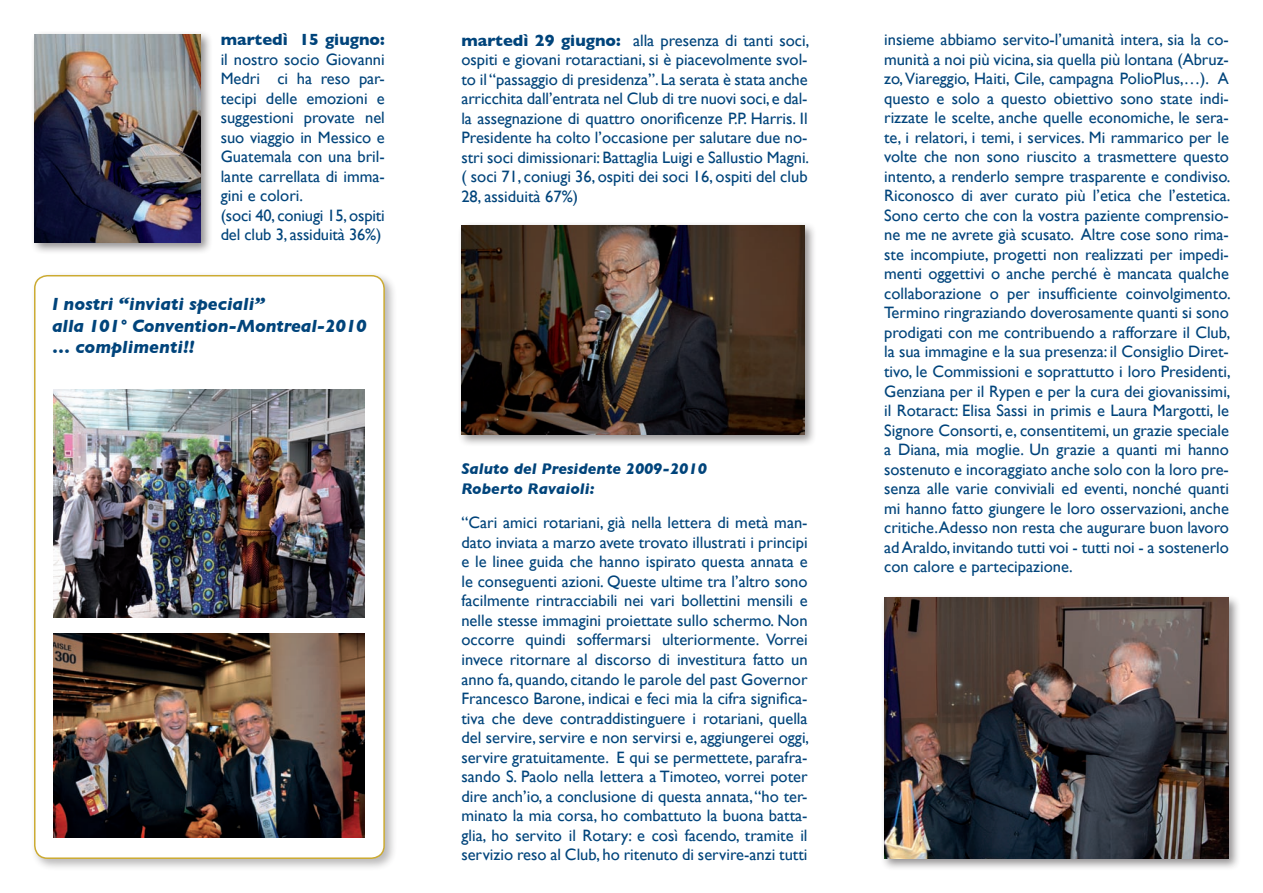
<style>
.page{position:relative;width:1263px;height:893px;background:#fff}
.page>*{position:absolute;margin:0;border:0;box-sizing:border-box;transform-origin:0 0}
.t1{font:italic 700 18px "Gill Sans";color:#00447b}
.t2{font:16.5px/19.5px "Gill Sans";color:#00447b;text-align:justify}
.t3{font:italic 700 15.75px "Gill Sans";color:#00447b}
.s1{font-weight:700}
</style>
<div class="page">
<div style="left:457px;top:221px;width:360px;height:226px;background:#231f20;opacity:.49"></div>
<img style="left:461px;top:225px;width:343px;height:210px">
<div style="left:30px;top:30px;width:183px;height:225px;background:#231f20;opacity:.5"></div>
<img style="left:34px;top:34px;width:167px;height:208px">
<div style="left:30px;top:271px;width:367px;height:600px;background:#231f20;opacity:.32"></div>
<div style="left:35px;top:276px;width:349px;height:582px;background:#fff;border-radius:13px"></div>
<div style="left:34px;top:275px;width:351px;height:584px;border:2px solid #ccab32;border-radius:13px"></div>
<img style="left:54px;top:389px;width:311px;height:229px">
<img style="left:54px;top:634px;width:311px;height:203px">
<div style="left:880px;top:594px;width:361px;height:277px;background:#231f20;opacity:.49"></div>
<img style="left:884px;top:598px;width:345px;height:261px">
<p class="t2" style="left:221px;top:30px;width:166px"><span class="s1">martedì 15 giugno: </span>il nostro socio Giovanni Medri ci ha reso par&shy;tecipi delle emozioni e suggestioni provate nel suo viaggio in Messico e Guatemala con una bril&shy;lante carrellata di imma&shy;gini e colori.</p>
<p class="t2" style="left:221px;top:205px;width:166px">(soci 40, coniugi 15, ospiti del club 3, assiduità 36%)</p>
<p class="t1" style="left:52px;top:293px;width:214px">I nostri “inviati speciali”</p>
<p class="t1" style="left:52px;top:315px;width:316px">alla 101° Convention-Montreal-2010</p>
<p class="t1" style="left:52px;top:337px;width:144px">… complimenti!!</p>
<p class="t2" style="left:461px;top:30px;width:349px"><span class="s1">martedì 29 giugno:</span> alla presenza di tanti soci, ospiti e giovani rotaractiani, si è piacevolmente svol&shy;to il “passaggio di presidenza”. La serata è stata anche arricchita dall’entrata nel Club di tre nuovi soci, e dal&shy;la assegnazione di quattro onorificenze P.P. Harris. Il Presidente ha colto l’occasione per salutare due no&shy;stri soci dimissionari: Battaglia Luigi e Sallustio Magni. ( soci 71, coniugi 36, ospiti dei soci 16, ospiti del club 28, assiduità 67%)</p>
<p class="t3" style="left:461px;top:460px;width:247px">Saluto del Presidente 2009-2010</p>
<p class="t3" style="left:461px;top:479px;width:135px">Roberto Ravaioli:</p>
<p class="t2" style="left:461px;top:513px;width:349px">“Cari amici rotariani, già nella lettera di metà man&shy;dato inviata a marzo avete trovato illustrati i principi e le linee guida che hanno ispirato questa annata e le conseguenti azioni. Queste ultime tra l’altro sono facilmente rintracciabili nei vari bollettini mensili e nelle stesse immagini proiettate sullo schermo. Non occorre quindi soffermarsi ulteriormente. Vorrei invece ritornare al discorso di investitura fatto un anno fa, quando, citando le parole del past Governor Francesco Barone, indicai e feci mia la cifra significa&shy;tiva che deve contraddistinguere i rotariani, quella del servire, servire e non servirsi e, aggiungerei oggi, servire gratuitamente. E qui se permettete, parafra&shy;sando S. Paolo nella lettera a Timoteo, vorrei poter dire anch’io, a conclusione di questa annata, “ho ter&shy;minato la mia corsa, ho combattuto la buona batta&shy;glia, ho servito il Rotary: e così facendo, tramite il servizio reso al Club, ho ritenuto di servire-anzi tutti</p>
<p class="t2" style="left:884px;top:30px;width:348px">insieme abbiamo servito-l’umanità intera, sia la co&shy;munità a noi più vicina, sia quella più lontana (Abruz&shy;zo, Viareggio, Haiti, Cile, campagna PolioPlus,…). A questo e solo a questo obiettivo sono state indi&shy;rizzate le scelte, anche quelle economiche, le sera&shy;te, i relatori, i temi, i services. Mi rammarico per le volte che non sono riuscito a trasmettere questo intento, a renderlo sempre trasparente e condiviso.<br>Riconosco di aver curato più l’etica che l’estetica.<br>Sono certo che con la vostra paziente comprensio&shy;ne me ne avrete già scusato. Altre cose sono rima&shy;ste incompiute, progetti non realizzati per impedi&shy;menti oggettivi o anche perché è mancata qualche collaborazione o per insufficiente coinvolgimento.<br>Termino ringraziando doverosamente quanti si sono prodigati con me contribuendo a rafforzare il Club, la sua immagine e la sua presenza: il Consiglio Diret&shy;tivo, le Commissioni e soprattutto i loro Presidenti, Genziana per il Rypen e per la cura dei giovanissimi, il Rotaract: Elisa Sassi in primis e Laura Margotti, le Signore Consorti, e, consentitemi, un grazie speciale a Diana, mia moglie. Un grazie a quanti mi hanno sostenuto e incoraggiato anche solo con la loro pre&shy;senza alle varie conviviali ed eventi, nonché quanti mi hanno fatto giungere le loro osservazioni, anche critiche.Adesso non resta che augurare buon lavoro ad Araldo, invitando tutti voi - tutti noi - a sostenerlo con calore e partecipazione.</p>
</div>
